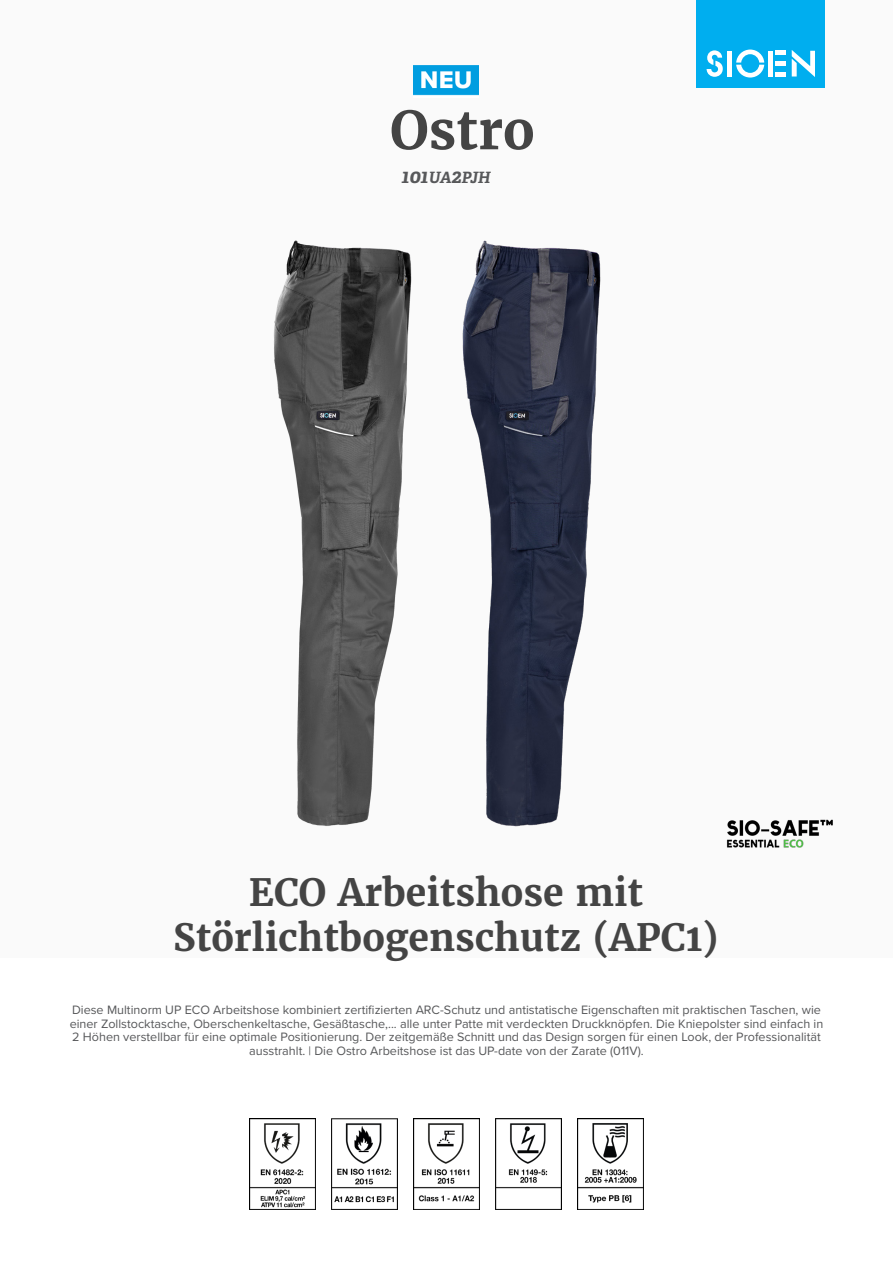
<style>
.page{position:relative;width:893px;height:1263px;background:#fff}
.page>*{position:absolute;margin:0;border:0;box-sizing:border-box;transform-origin:0 0}
.product_name{font:700 52.5px "Merriweather";color:#444}
.product_h2{font:700 37.5px/45px "Merriweather";color:#444;text-align:center}
.product_ref{font:italic 700 15.6px "Adelle";color:#57585a}
.product_description{font:12.6px/13.6px "Proxima Nova";color:#57585a;text-align:center}
.s1{font-size:19.5px}
</style>
<div class="page">
<div style="left:0;top:0;width:893px;height:957px;background:#fafafa"></div>
<div style="left:697px;top:0;width:128px;height:88px;background:#00aeef"></div>
<svg style="left:707px;top:50px;width:16px;height:27px"></svg>
<svg style="left:736px;top:50px;width:28px;height:28px"></svg>
<div style="left:727px;top:51px;width:5px;height:26px;background:#fff"></div>
<div style="left:768px;top:51px;width:5px;height:26px;background:#fff"></div>
<div style="left:775px;top:72px;width:11px;height:5px;background:#fff"></div>
<div style="left:775px;top:61px;width:11px;height:5px;background:#fff"></div>
<hr style="left:775px;top:51px;width:11px;height:4px;background:#fff">
<svg style="left:792px;top:50px;width:23px;height:27px"></svg>
<img style="left:783px;top:819px;width:50px;height:29px">
<img style="left:249px;top:1118px;width:66px;height:92px">
<img style="left:331px;top:1118px;width:66px;height:92px">
<img style="left:413px;top:1118px;width:67px;height:92px">
<img style="left:495px;top:1118px;width:67px;height:92px">
<img style="left:577px;top:1118px;width:67px;height:92px">
<img style="left:274px;top:240px;width:24px;height:576px">
<img style="left:298px;top:240px;width:485px;height:608px">
<img style="left:413px;top:65px;width:65px;height:31px">
<p class="product_name" style="left:390px;top:97px;width:146px">Ostro</p>
<p class="product_ref" style="left:401px;top:168px;width:90px"><span class="s1">101</span>UA<span class="s1">2</span>PJH</p>
<p class="product_h2" style="left:173px;top:869px;width:547px">ECO Arbeitshose mit<br>Störlichtbogenschutz (APC1)</p>
<p class="product_description" style="left:70px;top:1002px;width:755px">Diese Multinorm UP ECO Arbeitshose kombiniert zertifizierten ARC-Schutz und antistatische Eigenschaften mit praktischen Taschen, wie einer Zollstocktasche, Oberschenkeltasche, Gesäßtasche,... alle unter Patte mit verdeckten Druckknöpfen. Die Kniepolster sind einfach in 2 Höhen verstellbar für eine optimale Positionierung. Der zeitgemäße Schnitt und das Design sorgen für einen Look, der Professionalität ausstrahlt. | Die Ostro Arbeitshose ist das UP-date von der Zarate (011V).</p>
</div>
